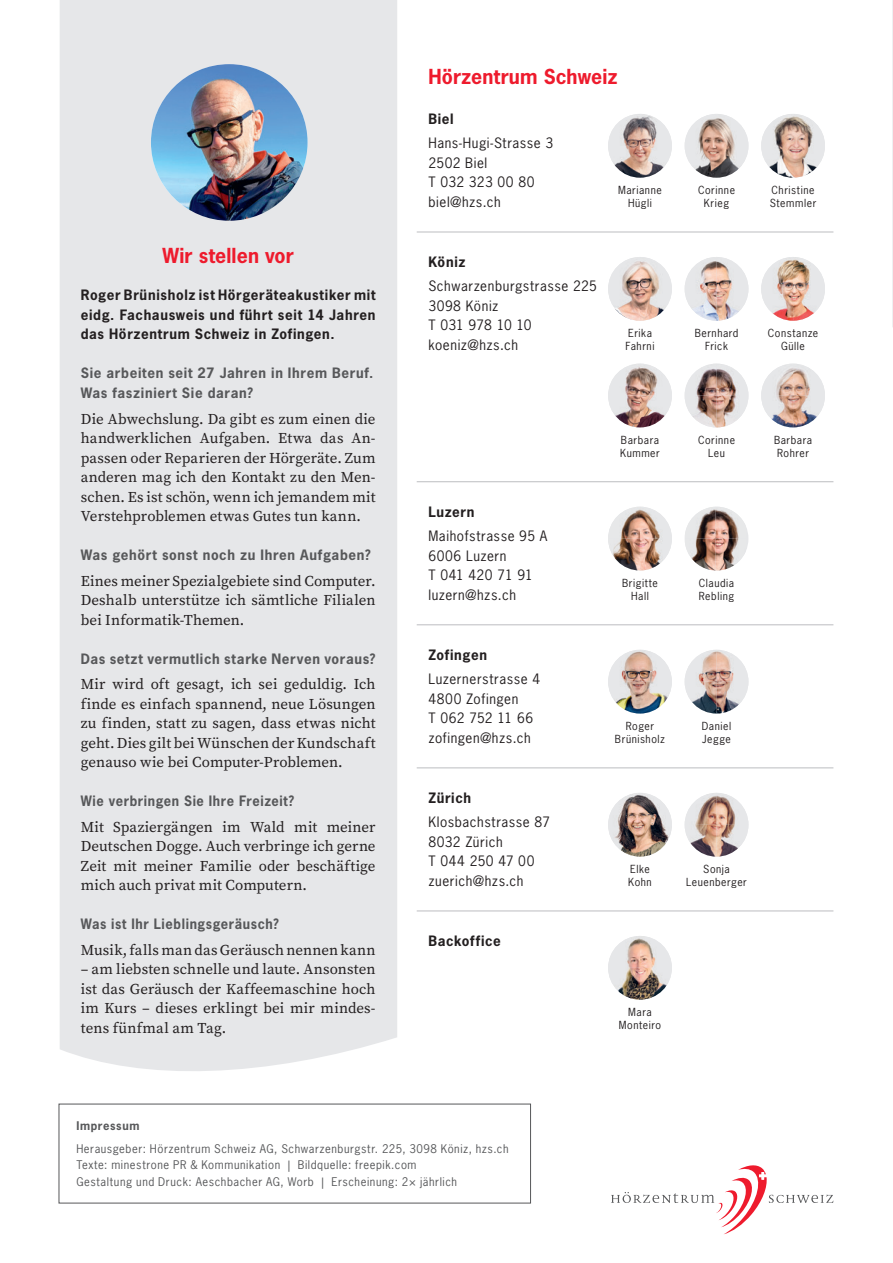
<style>
.page{position:relative;width:893px;height:1263px;background:#fff}
.page>*{position:absolute;margin:0;border:0;box-sizing:border-box;transform-origin:0 0}
.t1{font:700 19.5px "News Gothic Std";letter-spacing:.005em;color:#ee1b2d}
.t2{font:15px/19.5px "Source Serif Variable";letter-spacing:.005em;color:#231f20;text-align:justify}
.t3{font:13.5px/19.5px "News Gothic Std";letter-spacing:.04em;color:#231f20}
.t4{font:700 13.5px/19.5px "News Gothic Std";letter-spacing:.05em;color:#231f20;text-align:justify}
.t5{font:700 13.5px/19.5px "News Gothic Std";letter-spacing:.05em;color:#57585a}
.t6{font:700 13.5px "News Gothic Std";letter-spacing:.05em;color:#57585a;scale:.96 1}
.t7{font:11.25px/16.5px "News Gothic Std";letter-spacing:.05em;color:#57585a}
.t8{font:700 11.25px "News Gothic Std";letter-spacing:.06em;color:#57585a}
.t9{font:10.5px/12.6px "News Gothic Std";letter-spacing:.055em;color:#231f20;text-align:center}
</style>
<div class="page">
<div style="left:60px;top:0;width:337px;height:1071px;background:#e6e7e9"></div>
<svg style="left:892px;top:0;width:1px;height:327px"></svg>
<svg style="left:611px;top:1165px;width:222px;height:69px"></svg>
<hr style="left:417px;top:232px;width:416px;height:1px;background:#bcbdc0">
<hr style="left:417px;top:481px;width:416px;height:1px;background:#bcbdc0">
<hr style="left:417px;top:624px;width:416px;height:1px;background:#bcbdc0">
<hr style="left:417px;top:767px;width:416px;height:1px;background:#bcbdc0">
<hr style="left:417px;top:910px;width:416px;height:1px;background:#bcbdc0">
<img style="left:151px;top:64px;width:157px;height:157px;border-radius:78px">
<img style="left:608px;top:114px;width:64px;height:64px">
<img style="left:685px;top:114px;width:63px;height:64px;border-radius:32px">
<img style="left:761px;top:114px;width:64px;height:64px;border-radius:32px">
<img style="left:608px;top:257px;width:64px;height:64px">
<img style="left:685px;top:257px;width:63px;height:64px">
<img style="left:761px;top:257px;width:64px;height:64px">
<img style="left:685px;top:364px;width:63px;height:63px">
<img style="left:608px;top:364px;width:64px;height:63px">
<img style="left:761px;top:364px;width:64px;height:63px">
<img style="left:608px;top:507px;width:64px;height:63px">
<svg style="left:685px;top:507px;width:63px;height:63px"></svg>
<img style="left:685px;top:507px;width:61px;height:32px">
<img style="left:685px;top:539px;width:41px;height:31px">
<img style="left:608px;top:650px;width:64px;height:63px">
<img style="left:685px;top:650px;width:63px;height:63px">
<img style="left:608px;top:793px;width:64px;height:64px;border-radius:32px">
<img style="left:685px;top:793px;width:63px;height:64px">
<img style="left:608px;top:936px;width:64px;height:64px">
<h1 class="t1" style="left:428px;top:64px;width:191px">Hörzentrum Schweiz</h1>
<h1 class="t1" style="left:162px;top:243px;width:133px">Wir stellen vor</h1>
<p class="t4" style="left:81px;top:285px;width:296px">Roger Brünisholz ist Hörgeräteakustiker mit eidg. Fachausweis und führt seit 14 Jahren das Hörzentrum Schweiz in Zofingen.</p>
<p class="t5" style="left:81px;top:363px;width:294px">Sie arbeiten seit 27 Jahren in Ihrem Beruf.<br>Was fasziniert Sie daran?</p>
<p class="t2" style="left:81px;top:409px;width:296px">Die Abwechslung. Da gibt es zum einen die handwerklichen Aufgaben. Etwa das An&shy;passen oder Reparieren der Hörgeräte. Zum anderen mag ich den Kontakt zu den Men&shy;schen. Es ist schön, wenn ich jemandem mit Verstehproblemen etwas Gutes tun kann.</p>
<p class="t5" style="left:81px;top:545px;width:291px">Was gehört sonst noch zu Ihren Aufgaben?</p>
<p class="t2" style="left:81px;top:571px;width:296px">Eines meiner Spezialgebiete sind Computer.<br>Deshalb unterstütze ich sämtliche Filialen bei Informatik-Themen.</p>
<p class="t5" style="left:81px;top:648px;width:296px">Das setzt vermutlich starke Nerven voraus?</p>
<p class="t2" style="left:81px;top:674px;width:296px">Mir wird oft gesagt, ich sei geduldig. Ich finde es einfach spannend, neue Lösungen zu finden, statt zu sagen, dass etwas nicht geht. Dies gilt bei Wünschen der Kundschaft genauso wie bei Computer-Problemen.</p>
<p class="t6" style="left:81px;top:792px;width:224px">Wie verbringen Sie Ihre Freizeit?</p>
<p class="t2" style="left:81px;top:817px;width:296px">Mit Spaziergängen im Wald mit meiner Deutschen Dogge. Auch verbringe ich gerne Zeit mit meiner Familie oder beschäftige mich auch privat mit Computern.</p>
<p class="t6" style="left:81px;top:915px;width:208px">Was ist Ihr Lieblingsgeräusch?</p>
<p class="t2" style="left:81px;top:940px;width:296px">Musik, falls man das Geräusch nennen kann</p>
<p class="t2" style="left:81px;top:959px;width:296px">– am liebsten schnelle und laute. Ansonsten ist das Geräusch der Kaffeemaschine hoch im Kurs – dieses erklingt bei mir mindes&shy;tens fünfmal am Tag.</p>
<p class="t4" style="left:428px;top:109px;width:27px">Biel</p>
<p class="t3" style="left:428px;top:133px;width:126px">Hans-Hugi-Strasse 3<br>2502 Biel<br>T 032 323 00 80 biel@hzs.ch</p>
<p class="t4" style="left:428px;top:252px;width:39px">Köniz</p>
<p class="t3" style="left:428px;top:276px;width:170px">Schwarzenburgstrasse 225<br>3098 Köniz<br>T 031 978 10 10 koeniz@hzs.ch</p>
<p class="t9" style="left:618px;top:184px;width:45px">Marianne<br>Hügli</p>
<p class="t9" style="left:698px;top:184px;width:39px">Corinne<br>Krieg</p>
<p class="t9" style="left:770px;top:184px;width:48px;text-align:left">Christine<br>Stemmler</p>
<p class="t9" style="left:625px;top:327px;width:30px;text-align:left">Erika<br>Fahrni</p>
<p class="t9" style="left:695px;top:327px;width:45px">Bernhard<br>Frick</p>
<p class="t9" style="left:768px;top:327px;width:52px">Constanze<br>Gülle</p>
<p class="t4" style="left:428px;top:502px;width:48px">Luzern</p>
<p class="t3" style="left:428px;top:526px;width:120px">Maihofstrasse 95 A<br>6006 Luzern<br>T 041 420 71 91 luzern@hzs.ch</p>
<p class="t4" style="left:428px;top:645px;width:60px">Zofingen</p>
<p class="t3" style="left:428px;top:669px;width:113px">Luzernerstrasse 4<br>4800 Zofingen<br>T 062 752 11 66 zofingen@hzs.ch</p>
<p class="t4" style="left:428px;top:788px;width:44px">Zürich</p>
<p class="t3" style="left:428px;top:812px;width:123px">Klosbachstrasse 87<br>8032 Zürich<br>T 044 250 47 00 zuerich@hzs.ch</p>
<p class="t4" style="left:428px;top:931px;width:74px">Backoffice</p>
<p class="t9" style="left:698px;top:434px;width:39px">Corinne<br>Leu</p>
<p class="t9" style="left:620px;top:434px;width:41px;text-align:left">Barbara<br>Kummer</p>
<p class="t9" style="left:774px;top:434px;width:40px;text-align:left">Barbara<br>Rohrer</p>
<p class="t9" style="left:622px;top:577px;width:37px">Brigitte<br>Hall</p>
<p class="t9" style="left:699px;top:577px;width:37px;text-align:left">Claudia<br>Rebling</p>
<p class="t9" style="left:615px;top:720px;width:52px">Roger<br>Brünisholz</p>
<p class="t9" style="left:702px;top:720px;width:31px;text-align:left">Daniel<br>Jegge</p>
<p class="t9" style="left:628px;top:863px;width:25px;text-align:left">Elke<br>Kohn</p>
<p class="t9" style="left:686px;top:863px;width:62px">Sonja<br>Leuenberger</p>
<p class="t9" style="left:619px;top:1006px;width:44px">Mara<br>Monteiro</p>
<p class="t8" style="left:76px;top:1118px;width:65px">Impressum</p>
<p class="t7" style="left:76px;top:1140px;width:434px">Herausgeber: Hörzentrum Schweiz AG, Schwarzenburgstr. 225, 3098 Köniz, hzs.ch<br>Texte: minestrone PR &amp; Kommunikation | Bildquelle: freepik.com<br>Gestaltung und Druck: Aeschbacher AG, Worb | Erscheinung: 2× jährlich</p>
</div>
